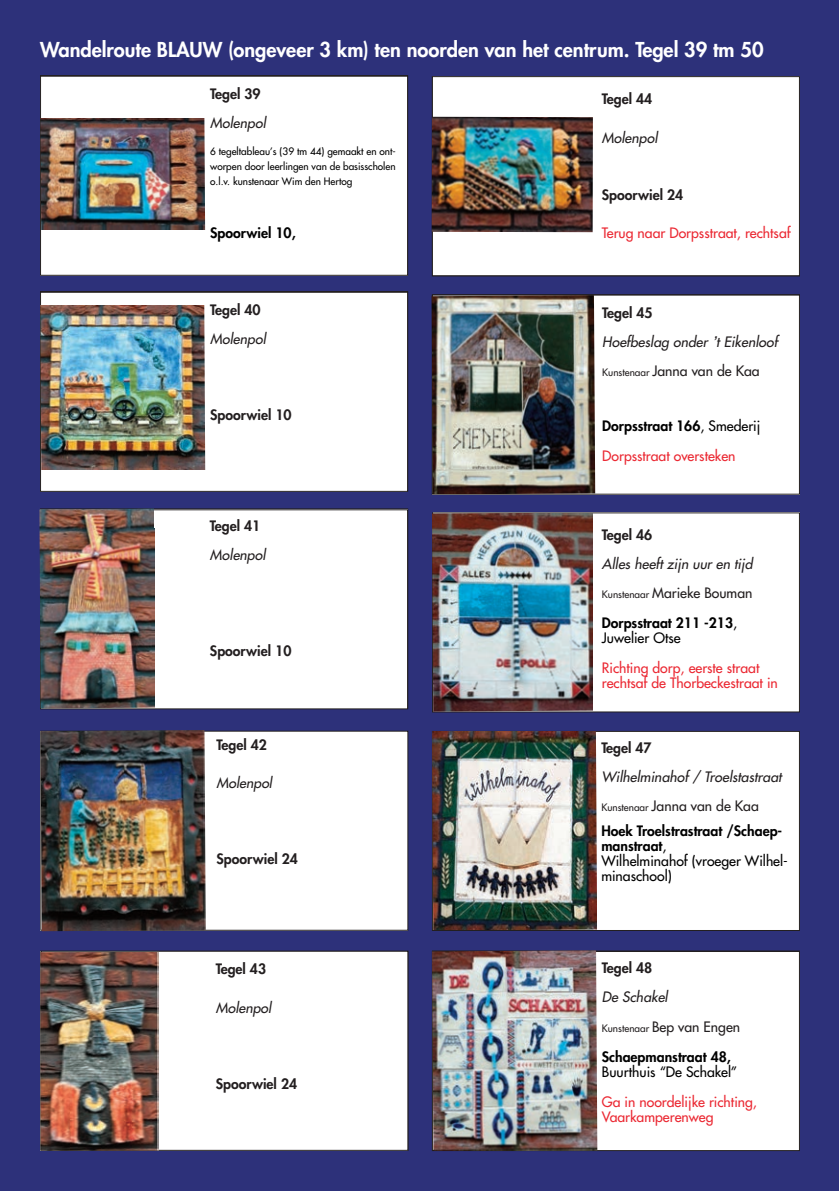
<style>
.page{position:relative;width:840px;height:1191px;background:#fff}
.page>*{position:absolute;margin:0;border:0;box-sizing:border-box;transform-origin:0 0}
.t1{font:800 20px "Futura";color:#fff}
.t2{font:italic 14px/29px "Futura";letter-spacing:.005em;color:#231f20}
.t3{font:14px/15px "Futura";color:#eb2933}
.t4{font:800 14px "Futura";color:#231f20}
.t5{font:14px/15px "Futura";color:#000}
.t6{font:800 14px/29.6px "Futura";color:#000}
.t7{font:10px/15px "Futura";color:#000;text-align:justify}
.s1{font-weight:800;font-style:normal}
.s2{font-family:"Lucida Grande"}
.s3{font-style:normal;font-size:10px}
.s4{font-style:normal}
.s5{font-weight:800;color:#000}
.s6{color:#000}
.s7{font-weight:800;font-style:normal;color:#000}
.s8{font-style:normal;color:#000}
.s9{font-weight:800}
.s10{font-weight:400;font-style:italic;color:#231f20}
.s11{font-weight:400;font-size:10px;color:#231f20}
.s12{font-weight:400;color:#231f20}
</style>
<div class="page">
<div style="left:0;top:0;width:838px;height:1191px;background:#2d317a"></div>
<div style="left:432px;top:295px;width:367px;height:199px;background:#fff"></div>
<img style="left:431px;top:295px;width:164px;height:199px">
<div style="left:41px;top:731px;width:366px;height:199px;background:#fff"></div>
<img style="left:40px;top:730px;width:166px;height:201px">
<div style="left:432px;top:731px;width:367px;height:199px;background:#fff"></div>
<img style="left:432px;top:731px;width:164px;height:199px">
<div style="left:432px;top:951px;width:367px;height:199px;background:#fff"></div>
<img style="left:432px;top:950px;width:165px;height:201px">
<div style="left:41px;top:951px;width:366px;height:199px;background:#fff"></div>
<div style="left:40px;top:950px;width:368px;height:200px;border:1px solid #231f20"></div>
<img style="left:40px;top:952px;width:118px;height:198px">
<div style="left:432px;top:77px;width:367px;height:199px;background:#fff"></div>
<div style="left:431px;top:76px;width:368px;height:200px;border:1px solid #231f20"></div>
<img style="left:431px;top:117px;width:161px;height:115px">
<div style="left:432px;top:513px;width:367px;height:199px;background:#fff"></div>
<img style="left:432px;top:513px;width:161px;height:198px">
<div style="left:40px;top:510px;width:367px;height:199px;background:#fff"></div>
<img style="left:39px;top:508px;width:115px;height:200px">
<div style="left:40px;top:76px;width:367px;height:199px;background:#fff"></div>
<div style="left:40px;top:76px;width:368px;height:200px;border:1px solid #231f20"></div>
<img style="left:40px;top:118px;width:165px;height:111px">
<div style="left:40px;top:292px;width:367px;height:199px;background:#fff"></div>
<div style="left:40px;top:292px;width:368px;height:200px;border:1px solid #231f20"></div>
<img style="left:40px;top:305px;width:165px;height:164px">
<h1 class="t1" style="left:40px;top:40px;width:724px">Wandelroute BLAUW (ongeveer 3 km) ten noorden van het centrum. Tegel 39 tm 50</h1>
<p class="t4" style="left:210px;top:87px;width:52px">Tegel 39</p>
<p class="t2" style="left:210px;top:109px;width:57px">Molenpol</p>
<p class="t7" style="left:210px;top:144px;width:187px">6 tegeltableau’s (39 tm 44) gemaakt en ont&shy;worpen door leerlingen van de basisscholen o.l.v. kunstenaar Wim den Hertog</p>
<p class="t6" style="left:210px;top:219px;width:87px">Spoorwiel 10,</p>
<p class="t4" style="left:210px;top:303px;width:52px">Tegel 40</p>
<p class="t2" style="left:210px;top:325px;width:57px">Molenpol</p>
<p class="t4" style="left:210px;top:408px;width:83px">Spoorwiel 10</p>
<p class="t4" style="left:210px;top:519px;width:52px">Tegel 41</p>
<p class="t2" style="left:210px;top:541px;width:57px">Molenpol</p>
<p class="t4" style="left:210px;top:644px;width:83px">Spoorwiel 10</p>
<p class="t4" style="left:216px;top:738px;width:52px">Tegel 42</p>
<p class="t2" style="left:216px;top:769px;width:57px">Molenpol</p>
<p class="t4" style="left:216px;top:852px;width:83px">Spoorwiel 24</p>
<p class="t4" style="left:216px;top:962px;width:52px">Tegel 43</p>
<p class="t2" style="left:216px;top:993px;width:57px">Molenpol</p>
<p class="t4" style="left:216px;top:1077px;width:83px">Spoorwiel 24</p>
<p class="t4" style="left:601px;top:92px;width:52px">Tegel 44</p>
<p class="t2" style="left:601px;top:124px;width:57px">Molenpol</p>
<p class="t4" style="left:601px;top:188px;width:83px">Spoorwiel 24</p>
<p class="t3" style="left:601px;top:227px;width:190px">Terug naar Dorpsstraat, rechtsaf</p>
<p class="t2" style="left:602px;top:299px;width:177px"><span class="s1">Tegel 45<br></span>Hoefbeslag onder <span class="s2">’</span>t Eikenloof<br><span class="s3">Kunstenaar</span> <span class="s4">Janna van de Kaa</span></p>
<p class="t3" style="left:602px;top:412px;width:159px;line-height:30px"><span class="s5">Dorpsstraat 166</span><span class="s6">, Smederij<br></span>Dorpsstraat oversteken</p>
<p class="t4" style="left:601px;top:528px;width:52px">Tegel 46</p>
<p class="t2" style="left:601px;top:550px;width:152px;line-height:29.6px;text-align:justify">Alles heeft zijn uur en tijd <span class="s3">Kunstenaar</span> <span class="s4">Marieke Bouman </span><span class="s7">Dorpsstraat 211 -213</span><span class="s8">,</span></p>
<p class="t5" style="left:601px;top:631px;width:80px">Juwelier Otse</p>
<p class="t3" style="left:601px;top:661px;width:177px">Richting dorp, eerste straat rechtsaf de Thorbeckestraat in</p>
<p class="t4" style="left:601px;top:741px;width:52px">Tegel 47</p>
<p class="t2" style="left:601px;top:763px;width:182px">Wilhelminahof / Troelstastraat<br><span class="s3">Kunstenaar</span> <span class="s4">Janna van de Kaa</span></p>
<p class="t5" style="left:601px;top:824px;width:188px"><span class="s9">Hoek Troelstrastraat /Schaep&shy;manstraat</span>,<br>Wilhelminahof (vroeger Wilhel&shy;minaschool)</p>
<p class="t4" style="left:601px;top:961px;width:52px">Tegel 48</p>
<p class="t6" style="left:601px;top:983px;width:140px"><span class="s10">De Schakel<br></span><span class="s11">Kunstenaar</span> <span class="s12">Bep van Engen<br></span>Schaepmanstraat 48,</p>
<p class="t5" style="left:601px;top:1064px;width:137px">Buurthuis “De Schakel”</p>
<p class="t3" style="left:601px;top:1094px;width:156px">Ga in noordelijke richting,<br>Vaarkamperenweg</p>
</div>
